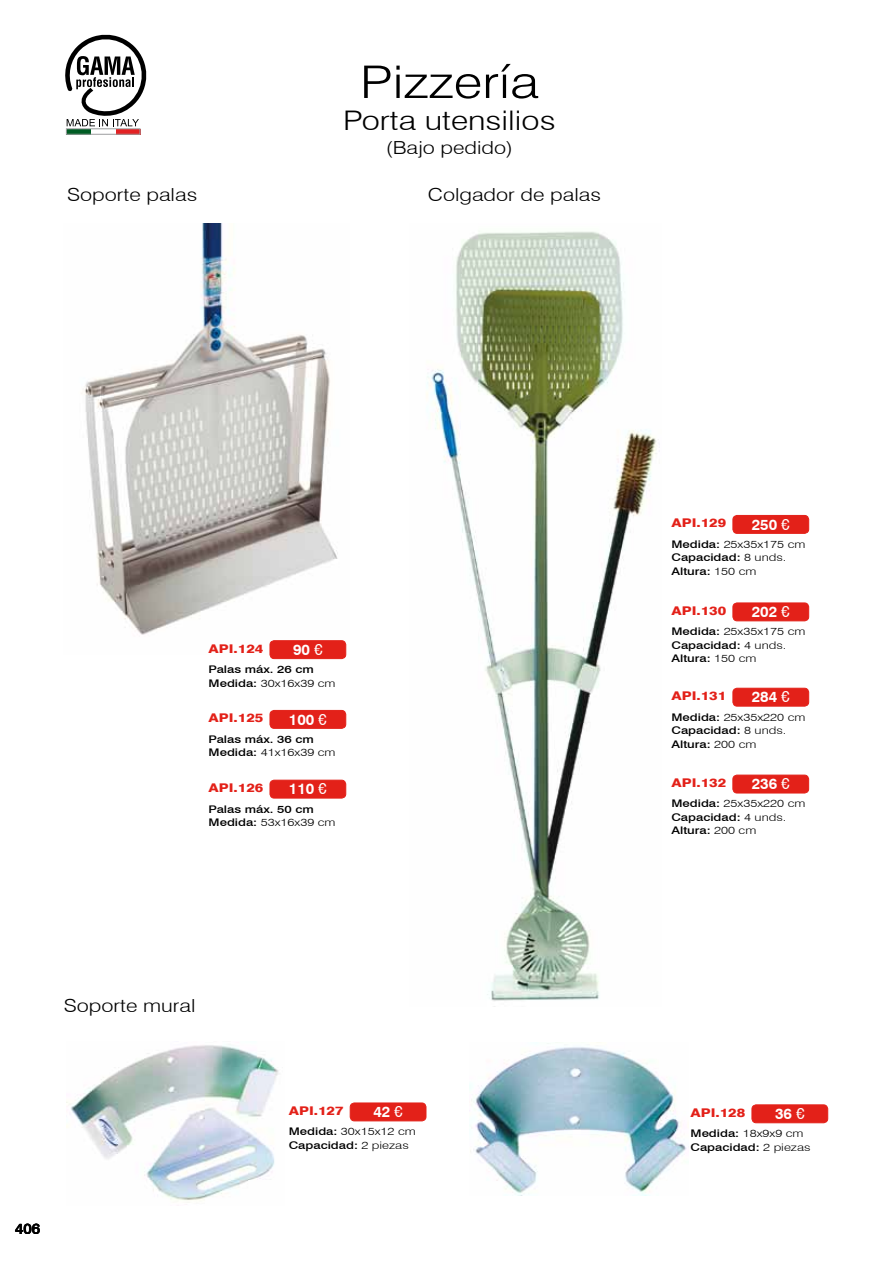
<style>
.page{position:relative;width:893px;height:1263px;background:#fff}
.page>*{position:absolute;margin:0;border:0;box-sizing:border-box;transform-origin:0 0}
.t1{font:300 45px "Swiss 721 BT";color:#000;scale:1.2 1}
.t2{font:300 27px "Swiss 721 BT";color:#000;scale:1.2 1}
.t3{font:300 18px "Swiss 721 BT";color:#000;scale:1.2 1}
.t4{font:700 15px "Swiss 721 BT";color:#fff}
.t5{font:500 15px "Swiss 721 BT";color:#000}
.t6{font:800 12px "Swiss 721 BT";color:#e32119;scale:1.2 1}
.t7{font:500 10.5px/13.5px "Swiss 721 BT";color:#000;scale:1.25 1}
.s1{font-weight:400}
.s2{font-weight:300}
</style>
<div class="page">
<img style="left:67px;top:1045px;width:212px;height:156px">
<img style="left:81px;top:224px;width:266px;height:431px">
<img style="left:426px;top:231px;width:234px;height:770px">
<div style="left:733px;top:515px;width:76px;height:18px;background:#e32119;border-radius:4px"></div>
<div style="left:732px;top:515px;width:77px;height:19px;border:1px solid #e32119;border-radius:4px"></div>
<div style="left:733px;top:603px;width:76px;height:18px;background:#e32119;border-radius:4px"></div>
<div style="left:732px;top:602px;width:77px;height:19px;border:1px solid #e32119;border-radius:4px"></div>
<div style="left:733px;top:688px;width:76px;height:18px;background:#e32119;border-radius:4px"></div>
<div style="left:732px;top:688px;width:77px;height:18px;border:1px solid #e32119;border-radius:4px"></div>
<div style="left:733px;top:775px;width:76px;height:18px;background:#e32119;border-radius:4px"></div>
<div style="left:732px;top:775px;width:77px;height:18px;border:1px solid #e32119;border-radius:4px"></div>
<div style="left:270px;top:641px;width:76px;height:18px;background:#e32119;border-radius:4px"></div>
<div style="left:270px;top:640px;width:76px;height:19px;border:1px solid #e32119;border-radius:4px"></div>
<div style="left:270px;top:710px;width:76px;height:18px;background:#e32119;border-radius:4px"></div>
<div style="left:270px;top:710px;width:76px;height:19px;border:1px solid #e32119;border-radius:4px"></div>
<div style="left:270px;top:780px;width:76px;height:18px;background:#e32119;border-radius:4px"></div>
<div style="left:270px;top:780px;width:76px;height:18px;border:1px solid #e32119;border-radius:4px"></div>
<div style="left:350px;top:1103px;width:76px;height:18px;background:#e32119;border-radius:4px"></div>
<div style="left:350px;top:1102px;width:76px;height:19px;border:1px solid #e32119;border-radius:4px"></div>
<div style="left:752px;top:1105px;width:76px;height:18px;background:#e32119;border-radius:4px"></div>
<div style="left:752px;top:1104px;width:76px;height:19px;border:1px solid #e32119;border-radius:4px"></div>
<img style="left:469px;top:1042px;width:218px;height:154px">
<div style="left:66px;top:129px;width:25px;height:5px;background:#005c24"></div>
<div style="left:116px;top:129px;width:24px;height:5px;background:#e32224"></div>
<svg style="left:65px;top:34px;width:82px;height:92px"></svg>
<p class="t3" style="left:67px;top:183px;width:110px">Soporte palas</p>
<p class="t1" style="left:360px;top:55px;width:151px">Pizzería</p>
<p class="t2" style="left:343px;top:104px;width:178px">Porta utensilios</p>
<p class="t3" style="left:386px;top:137px;width:107px">(Bajo pedido)</p>
<p class="t3" style="left:428px;top:183px;width:146px">Colgador de palas</p>
<p class="t4" style="left:293px;top:640px;width:31px">90 <span class="s1">€</span></p>
<p class="t6" style="left:209px;top:641px;width:47px">API.124</p>
<p class="t7" style="left:209px;top:662px;width:103px">Palas máx. 26 cm<br>Medida: <span class="s2">30x16x39 cm</span></p>
<p class="t4" style="left:289px;top:710px;width:40px">100 <span class="s1">€</span></p>
<p class="t6" style="left:209px;top:711px;width:47px">API.125</p>
<p class="t7" style="left:209px;top:732px;width:103px">Palas máx. 36 cm<br>Medida: <span class="s2">41x16x39 cm</span></p>
<p class="t4" style="left:289px;top:780px;width:40px">110 <span class="s1">€</span></p>
<p class="t6" style="left:209px;top:780px;width:47px">API.126</p>
<p class="t7" style="left:209px;top:802px;width:103px">Palas máx. 50 cm<br>Medida: <span class="s2">53x16x39 cm</span></p>
<p class="t4" style="left:752px;top:515px;width:40px">250 <span class="s1">€</span></p>
<p class="t6" style="left:671px;top:516px;width:47px">API.129</p>
<p class="t7" style="left:671px;top:537px;width:109px">Medida: <span class="s2">25x35x175 cm<br></span>Capacidad: <span class="s2">8 unds.<br></span>Altura: <span class="s2">150 cm</span></p>
<p class="t4" style="left:752px;top:603px;width:40px">202 <span class="s1">€</span></p>
<p class="t6" style="left:671px;top:603px;width:47px">API.130</p>
<p class="t7" style="left:671px;top:625px;width:109px">Medida: <span class="s2">25x35x175 cm<br></span>Capacidad: <span class="s2">4 unds.<br></span>Altura: <span class="s2">150 cm</span></p>
<p class="t4" style="left:752px;top:688px;width:40px">284 <span class="s1">€</span></p>
<p class="t6" style="left:671px;top:689px;width:47px">API.131</p>
<p class="t7" style="left:671px;top:710px;width:109px">Medida: <span class="s2">25x35x220 cm<br></span>Capacidad: <span class="s2">8 unds.<br></span>Altura: <span class="s2">200 cm</span></p>
<p class="t4" style="left:752px;top:775px;width:40px">236 <span class="s1">€</span></p>
<p class="t6" style="left:671px;top:775px;width:47px">API.132</p>
<p class="t7" style="left:671px;top:797px;width:109px">Medida: <span class="s2">25x35x220 cm<br></span>Capacidad: <span class="s2">4 unds.<br></span>Altura: <span class="s2">200 cm</span></p>
<p class="t3" style="left:64px;top:995px;width:111px">Soporte mural</p>
<p class="t5" style="left:15px;top:1219px;width:27px">406</p>
<p class="t4" style="left:373px;top:1103px;width:31px">42 <span class="s1">€</span></p>
<p class="t6" style="left:690px;top:1105px;width:47px">API.128</p>
<p class="t7" style="left:690px;top:1127px;width:97px">Medida: <span class="s2">18x9x9 cm<br></span>Capacidad: <span class="s2">2 piezas</span></p>
<p class="t6" style="left:289px;top:1103px;width:47px">API.127</p>
<p class="t7" style="left:289px;top:1125px;width:103px">Medida: <span class="s2">30x15x12 cm<br></span>Capacidad: <span class="s2">2 piezas</span></p>
<p class="t4" style="left:775px;top:1104px;width:31px">36 <span class="s1">€</span></p>
</div>
